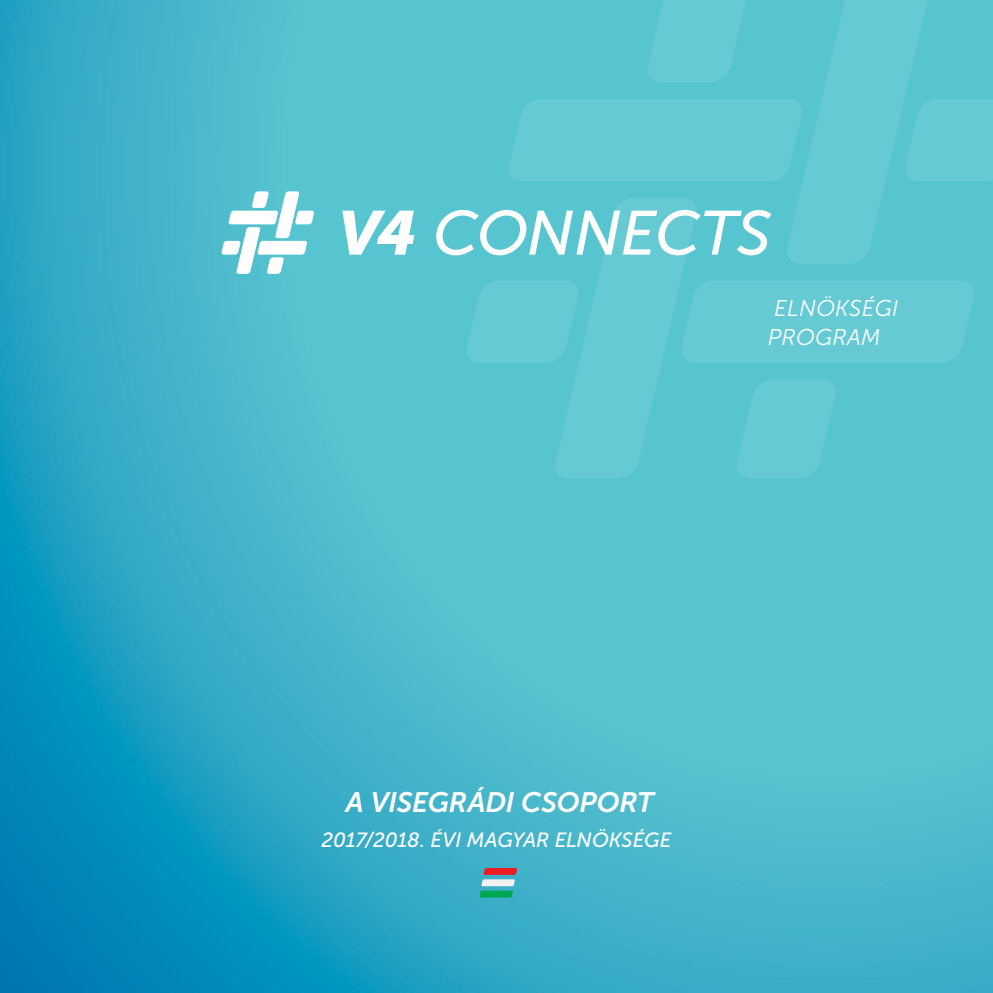
<style>
.page{position:relative;width:993px;height:993px;background:#fff}
.page>*{position:absolute;margin:0;border:0;box-sizing:border-box;transform-origin:0 0}
.t1{font:italic 28px "Museo Sans 700";letter-spacing:-.005em;color:#fff}
.t2{font:italic 22.75px/29.8px "Museo Sans 300";letter-spacing:.01em;color:#fff}
.t3{font:italic 20.47px "Museo Sans 500";letter-spacing:-.005em;color:#fff}
</style>
<div class="page">
<img style="left:0;top:0;width:992px;height:992px">
<svg style="left:465px;top:0;width:527px;height:478px;background:#5dc7d1"></svg>
<svg style="left:342px;top:210px;width:72px;height:44px"></svg>
<svg style="left:436px;top:210px;width:335px;height:45px"></svg>
<svg style="left:221px;top:191px;width:93px;height:83px"></svg>
<svg style="left:479px;top:867px;width:38px;height:30px"></svg>
<p class="t2" style="left:767px;top:293px;width:132px">ELNÖKSÉGI<br>PROGRAM</p>
<h1 class="t1" style="left:346px;top:786px;width:309px">A VISEGRÁDI CSOPORT</h1>
<p class="t3" style="left:321px;top:828px;width:351px">2017/2018. ÉVI MAGYAR ELNÖKSÉGE</p>
</div>
